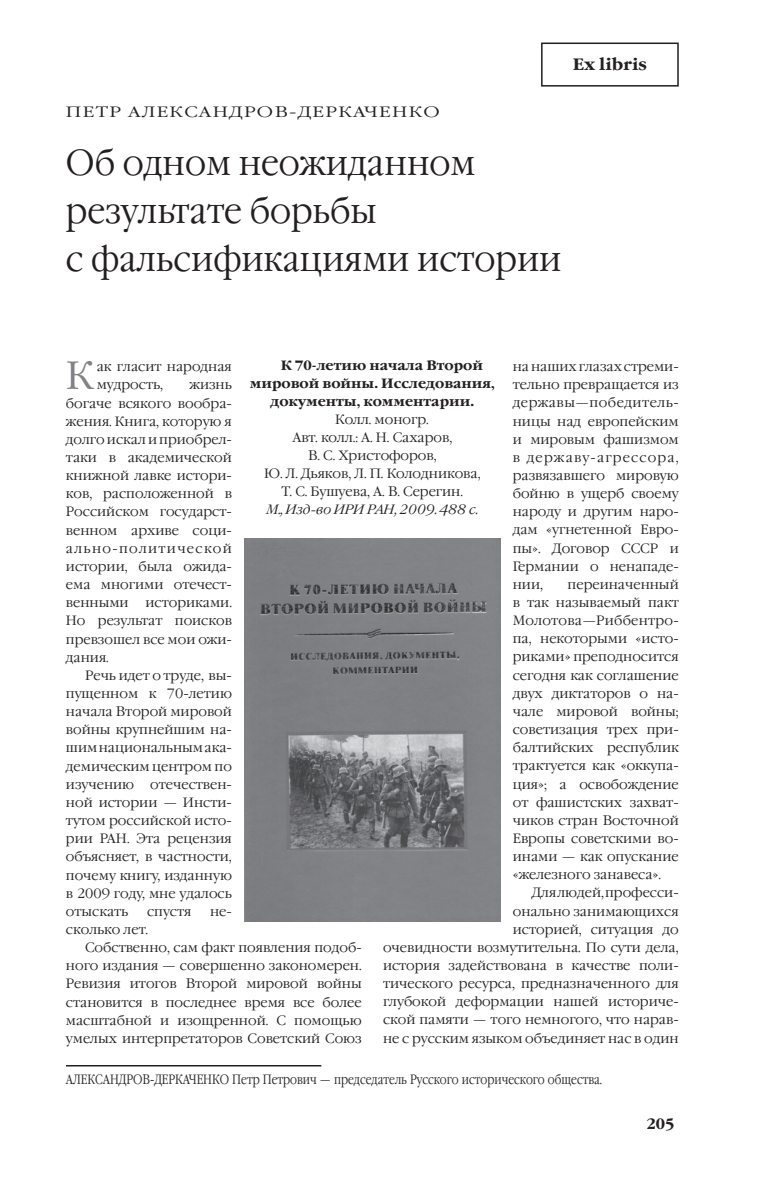
<style>
.page{position:relative;width:766px;height:1191px;background:#fff}
.page>*{position:absolute;margin:0;border:0;box-sizing:border-box;transform-origin:0 0}
.t1{font:300 39.45px "Garamond C";color:#808285}
.t2{font:300 36px/48px "Garamond C";color:#231f20;scale:.92 1}
.t3{font:700 16.5px "Garamond C";color:#231f20}
.t4{font:300 15px "Garamond C";letter-spacing:.075em;color:#231f20;scale:1.25 1}
.t5{font:700 15px "Garamond C";color:#231f20}
.t6{font:300 13.5px/18.1px "Garamond C";color:#231f20}
.t7{font:300 13.5px "Garamond Narrow C";color:#231f20}
.t8{font:700 13.5px "Garamond C";color:#231f20}
.t9{font:italic 300 13.5px "Garamond C";color:#231f20}
.t10{font:300 13.5px "Garamond C";letter-spacing:.02em;color:#231f20}
.t11{font:300 13.5px "Garamond C";letter-spacing:.095em;color:#231f20}
</style>
<div class="page">
<div style="left:541px;top:43px;width:137px;height:44px;border:2px solid #231f20"></div>
<hr style="left:66px;top:1065px;width:255px;height:1px;background:#231f20">
<img style="left:244px;top:539px;width:256px;height:382px">
<p class="t3" style="left:572px;top:55px;width:76px">Ex libris</p>
<p class="t4" style="left:66px;top:106px;width:300px">ПЕТР АЛЕКСАНДРОВ-ДЕРКАЧЕНКО</p>
<p class="t2" style="left:66px;top:143px;width:540px">Об одном неожиданном результате борьбы<br>с фальсификациями истории</p>
<p class="t8" style="left:281px;top:357px;width:203px">К 70-летию начала Второй</p>
<p class="t8" style="left:250px;top:375px;width:246px">мировой войны. Исследования,</p>
<p class="t8" style="left:270px;top:393px;width:205px">документы, комментарии.</p>
<p class="t6" style="left:335px;top:412px;width:95px">Колл. моногр.</p>
<p class="t6" style="left:292px;top:430px;width:161px">Авт. колл.: А. Н. Сахаров,</p>
<p class="t6" style="left:308px;top:448px;width:130px">В. С. Христофоров,</p>
<p class="t6" style="left:264px;top:466px;width:218px">Ю. Л. Дьяков, Л. П. Колодникова,</p>
<p class="t6" style="left:281px;top:484px;width:183px">Т. С. Бушуева, А. В. Серегин.</p>
<p class="t9" style="left:267px;top:502px;width:212px">М., Изд-во ИРИ РАН, 2009. 488 c.</p>
<p class="t1" style="left:66px;top:361px;width:29px">К</p>
<p class="t6" style="left:97px;top:359px;width:136px">ак гласит народная мудрость,</p>
<p class="t6" style="left:512px;top:359px;width:167px;text-align:justify">на наших глазах стреми&shy;тельно превращается из державы—победитель&shy;ницы над европейским и мировым фашизмом в державу-агрессора, развязавшего мировую бойню в ущерб своему народу и другим наро&shy;дам «угнетенной Евро&shy;пы». Договор СССР и Германии о ненападе&shy;нии,</p>
<p class="t6" style="left:189px;top:377px;width:44px">жизнь</p>
<p class="t6" style="left:66px;top:395px;width:167px">богаче всякого вообра-</p>
<p class="t6" style="left:66px;top:414px;width:167px">жения. Книга, которую я</p>
<p class="t6" style="left:66px;top:432px;width:167px">долго искал и приобрел-</p>
<p class="t6" style="left:66px;top:450px;width:167px">таки в академической</p>
<p class="t6" style="left:66px;top:468px;width:167px">книжной лавке истори-</p>
<p class="t6" style="left:66px;top:486px;width:167px">ков, расположенной в</p>
<p class="t6" style="left:66px;top:504px;width:167px">Российском государст-</p>
<p class="t6" style="left:66px;top:522px;width:167px">венном архиве соци-</p>
<p class="t11" style="left:66px;top:543px;width:167px">ально-политической</p>
<p class="t6" style="left:66px;top:559px;width:167px">истории, была ожида-</p>
<p class="t6" style="left:66px;top:577px;width:167px">ема многими отечест-</p>
<p class="t6" style="left:66px;top:595px;width:167px">венными историками.</p>
<p class="t6" style="left:66px;top:613px;width:167px">Но результат поисков</p>
<p class="t6" style="left:66px;top:631px;width:167px">превзошел все мои ожи-</p>
<p class="t6" style="left:66px;top:649px;width:44px">дания.</p>
<p class="t6" style="left:85px;top:668px;width:148px">Речь идет о труде, вы-</p>
<p class="t6" style="left:66px;top:686px;width:167px">пущенном к 70-летию</p>
<p class="t6" style="left:66px;top:704px;width:167px">начала Второй мировой</p>
<p class="t6" style="left:66px;top:722px;width:167px">войны крупнейшим на-</p>
<p class="t6" style="left:66px;top:740px;width:167px">шим национальным ака-</p>
<p class="t6" style="left:66px;top:758px;width:167px">демическим центром по</p>
<p class="t6" style="left:66px;top:776px;width:167px">изучению отечествен-</p>
<p class="t6" style="left:66px;top:795px;width:167px">ной истории — Инсти-</p>
<p class="t6" style="left:66px;top:813px;width:167px">тутом российской исто-</p>
<p class="t6" style="left:66px;top:831px;width:167px">рии РАН. Эта рецензия</p>
<p class="t6" style="left:66px;top:849px;width:167px">объясняет, в частно сти,</p>
<p class="t6" style="left:66px;top:867px;width:167px">почему книгу, изданную</p>
<p class="t6" style="left:66px;top:885px;width:167px">в 2009 году, мне удалось</p>
<p class="t6" style="left:66px;top:903px;width:64px">отыскать</p>
<p class="t6" style="left:147px;top:903px;width:46px">спустя</p>
<p class="t6" style="left:210px;top:903px;width:23px">не-</p>
<p class="t6" style="left:66px;top:922px;width:83px">сколько лет.</p>
<p class="t6" style="left:85px;top:940px;width:278px">Собственно, сам факт появления подоб-</p>
<p class="t6" style="left:66px;top:958px;width:297px">ного издания — совершенно закономерен.</p>
<p class="t6" style="left:66px;top:976px;width:297px">Ревизия итогов Второй мировой войны</p>
<p class="t6" style="left:66px;top:994px;width:297px">становится в последнее время все более</p>
<p class="t6" style="left:66px;top:1012px;width:297px">масштабной и изощренной. С помощью</p>
<p class="t6" style="left:66px;top:1030px;width:297px">умелых интерпретаторов Советский Союз</p>
<p class="t6" style="left:567px;top:577px;width:113px">переиначенный</p>
<p class="t6" style="left:512px;top:595px;width:167px">в так называемый пакт</p>
<p class="t10" style="left:512px;top:615px;width:167px">Молотова—Риббентро-</p>
<p class="t6" style="left:512px;top:631px;width:167px">па, некоторыми «исто-</p>
<p class="t6" style="left:512px;top:649px;width:167px">риками» преподносится</p>
<p class="t6" style="left:512px;top:667px;width:167px">сегодня как соглашение</p>
<p class="t6" style="left:512px;top:685px;width:167px">двух диктаторов о на-</p>
<p class="t6" style="left:512px;top:704px;width:167px">чале мировой войны;</p>
<p class="t6" style="left:512px;top:722px;width:167px">советизация трех при-</p>
<p class="t6" style="left:512px;top:740px;width:167px">балтийских республик</p>
<p class="t6" style="left:512px;top:758px;width:167px">трактуется как «оккупа-</p>
<p class="t6" style="left:512px;top:776px;width:167px">ция»; а освобождение</p>
<p class="t6" style="left:512px;top:794px;width:167px">от фашистских захват-</p>
<p class="t6" style="left:512px;top:812px;width:167px">чиков стран Восточной</p>
<p class="t6" style="left:512px;top:831px;width:167px">Европы советскими во-</p>
<p class="t6" style="left:512px;top:849px;width:167px">инами — как опускание</p>
<p class="t6" style="left:512px;top:867px;width:150px">«железного занавеса».</p>
<p class="t6" style="left:531px;top:885px;width:148px">Для людей, професси-</p>
<p class="t6" style="left:512px;top:903px;width:167px">онально занимающихся</p>
<p class="t6" style="left:512px;top:921px;width:167px">историей, ситуация до</p>
<p class="t6" style="left:383px;top:940px;width:297px">очевидности возмутительна. По сути дела,</p>
<p class="t6" style="left:383px;top:958px;width:297px">история задействована в качестве поли-</p>
<p class="t6" style="left:383px;top:976px;width:297px">тического ресурса, предназначенного для</p>
<p class="t6" style="left:383px;top:994px;width:297px">глубокой деформации нашей историче-</p>
<p class="t6" style="left:383px;top:1012px;width:297px">ской памяти — того немногого, что нарав-</p>
<p class="t6" style="left:383px;top:1030px;width:297px">не с русским языком объединяет нас в один</p>
<p class="t7" style="left:66px;top:1073px;width:537px">АЛЕКСАНДРОВ-ДЕРКАЧЕНКО Петр Петрович — председатель Русского исторического общества.</p>
<p class="t5" style="left:646px;top:1115px;width:29px">205</p>
</div>
